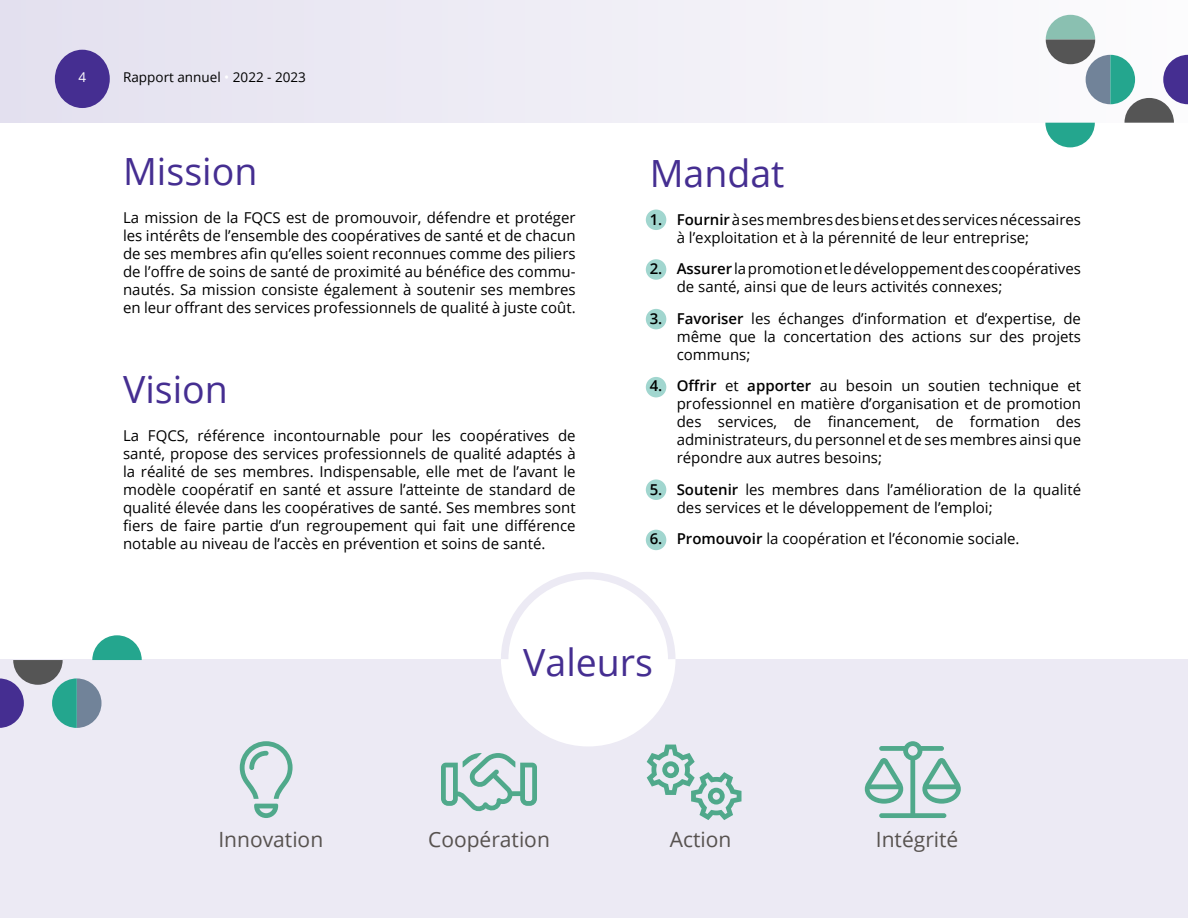
<style>
.page{position:relative;width:1188px;height:918px;background:#fff}
.page>*{position:absolute;margin:0;border:0;box-sizing:border-box;transform-origin:0 0}
.t1{font:37.5px "Open Sans";color:#452e91}
.t2{font:21px "Open Sans";color:#57524f}
.t3{font:15px/18px "Open Sans";color:#000;text-align:justify}
.t4{font:13.5px "Open Sans";color:#000}
.t5{font:13.5px "Open Sans";color:#fff}
.s1{color:#fff}
.s2{font-weight:600}
</style>
<div class="page">
<div style="left:0;top:0;width:1188px;height:123px;background:#efedf5"></div>
<div style="left:55px;top:50px;width:55px;height:58px;background:#452e91;border-radius:50%"></div>
<svg style="left:1045px;top:15px;width:143px;height:132px"></svg>
<div style="left:646px;top:210px;width:20px;height:20px;background:#a1d6cf;border-radius:50%"></div>
<div style="left:646px;top:259px;width:20px;height:21px;background:#a1d6cf;border-radius:50%"></div>
<div style="left:646px;top:309px;width:20px;height:20px;background:#a1d6cf;border-radius:50%"></div>
<div style="left:646px;top:377px;width:20px;height:20px;background:#a1d6cf;border-radius:50%"></div>
<div style="left:646px;top:479px;width:20px;height:21px;background:#a1d6cf;border-radius:50%"></div>
<div style="left:646px;top:530px;width:20px;height:20px;background:#a1d6cf;border-radius:50%"></div>
<div style="left:0;top:659px;width:1188px;height:259px;background:#eceaf4"></div>
<div style="left:505px;top:576px;width:167px;height:167px;background:#fff;border-radius:50%"></div>
<div style="left:501px;top:572px;width:175px;height:174px;border:8px solid #fff;border-radius:50%"></div>
<svg style="left:240px;top:741px;width:53px;height:77px"></svg>
<svg style="left:647px;top:745px;width:94px;height:75px"></svg>
<svg style="left:441px;top:753px;width:96px;height:59px"></svg>
<svg style="left:865px;top:741px;width:96px;height:77px"></svg>
<svg style="left:0;top:635px;width:142px;height:93px"></svg>
<svg style="left:501px;top:572px;width:175px;height:95px"></svg>
<p class="t5" style="left:78px;top:68px;width:9px">4</p>
<p class="t4" style="left:123px;top:68px;width:184px">Rapport annuel <span class="s1">•</span> 2022 - 2023</p>
<h1 class="t1" style="left:123px;top:146px;width:136px">Mission</h1>
<p class="t3" style="left:123px;top:208px;width:454px">La mission de la FQCS est de promouvoir, défendre et protéger les intérêts de l’ensemble des coopératives de santé et de chacun de ses membres afin qu’elles soient reconnues comme des piliers de l’offre de soins de santé de proximité au bénéfice des commu&shy;nautés. Sa mission consiste également à soutenir ses membres en leur offrant des services professionnels de qualité à juste coût.</p>
<h1 class="t1" style="left:123px;top:364px;width:106px">Vision</h1>
<p class="t3" style="left:123px;top:427px;width:454px">La FQCS, référence incontournable pour les coopératives de santé, propose des services professionnels de qualité adaptés à la réalité de ses membres. Indispensable, elle met de l’avant le modèle coopératif en santé et assure l’atteinte de standard de qualité élevée dans les coopératives de santé. Ses membres sont fiers de faire partie d’un regroupement qui fait une différence notable au niveau de l’accès en prévention et soins de santé.</p>
<h1 class="t1" style="left:650px;top:147px;width:136px">Mandat</h1>
<p class="t3" style="left:677px;top:210px;width:406px;text-indent:-27px"><span class="s2">1. Fournir</span> à ses membres des biens et des services nécessaires à l’exploitation et à la pérennité de leur entreprise;</p>
<p class="t3" style="left:677px;top:259px;width:406px;text-indent:-27px"><span class="s2">2. Assurer</span> la promotion et le développement des coopératives de santé, ainsi que de leurs activités connexes;</p>
<p class="t3" style="left:677px;top:309px;width:406px;text-indent:-27px"><span class="s2">3. Favoriser</span> les échanges d’information et d’expertise, de même que la concertation des actions sur des projets communs;</p>
<p class="t3" style="left:677px;top:376px;width:406px;text-indent:-27px"><span class="s2">4. Offrir</span> et <span class="s2">apporter</span> au besoin un soutien technique et professionnel en matière d’organisation et de promotion des services, de financement, de formation des administrateurs, du personnel et de ses membres ainsi que répondre aux autres besoins;</p>
<p class="t3" style="left:677px;top:480px;width:406px;text-indent:-27px"><span class="s2">5. Soutenir</span> les membres dans l’amélioration de la qualité des services et le développement de l’emploi;</p>
<p class="t3" style="left:650px;top:529px;width:371px"><span class="s2">6. Promouvoir</span> la coopération et l’économie sociale.</p>
<h1 class="t1" style="left:523px;top:637px;width:131px">Valeurs</h1>
<h2 class="t2" style="left:218px;top:825px;width:106px">Innovation</h2>
<h2 class="t2" style="left:428px;top:825px;width:123px">Coopération</h2>
<h2 class="t2" style="left:670px;top:825px;width:63px">Action</h2>
<h2 class="t2" style="left:876px;top:825px;width:84px">Intégrité</h2>
</div>
